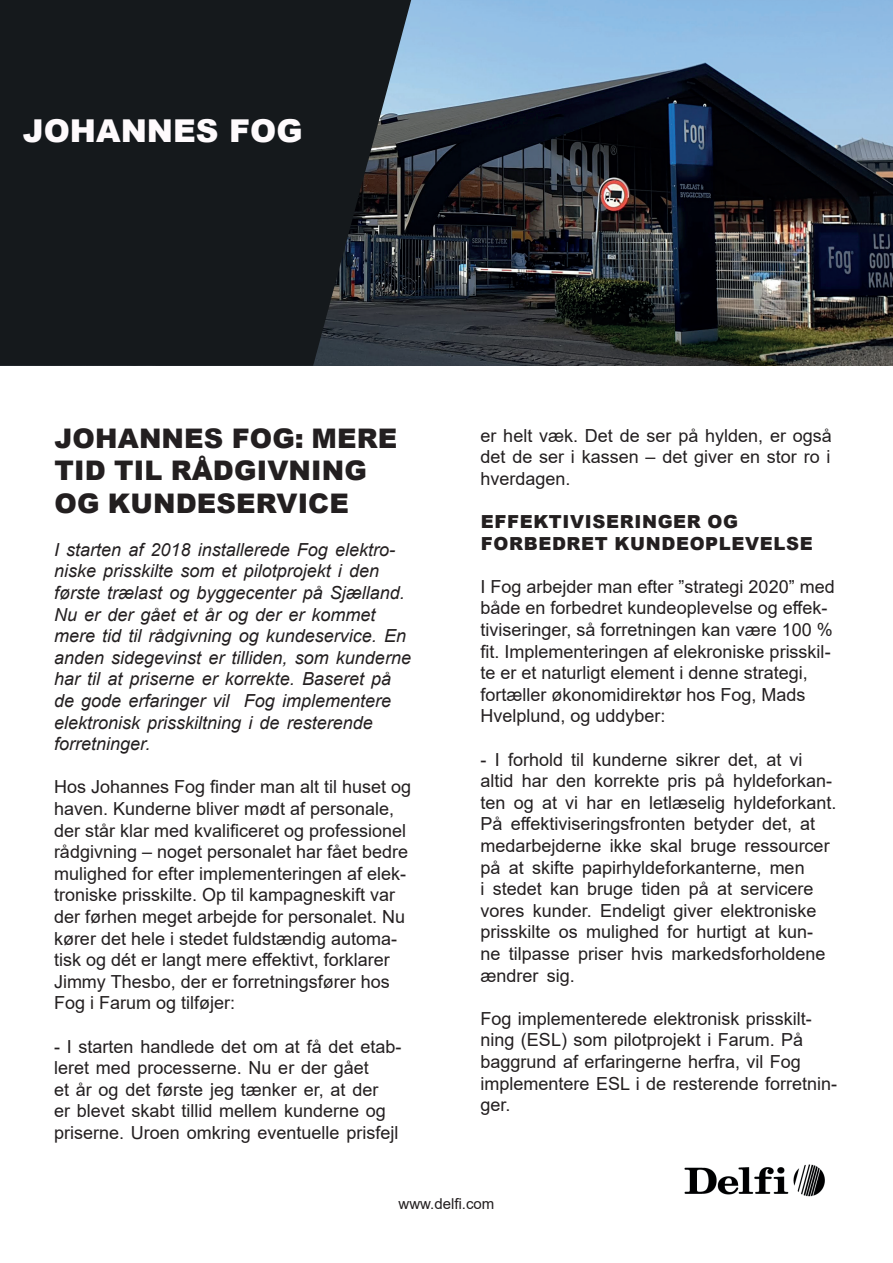
<style>
.page{position:relative;width:893px;height:1263px;background:#fff}
.page>*{position:absolute;margin:0;border:0;box-sizing:border-box;transform-origin:0 0}
.t1{font:900 31.5px "Arial";color:#fefafc}
.t2{font:900 27px/32.4px "Arial";letter-spacing:.005em;color:#231f20}
.t3{font:18px/21.6px "Arial";color:#231f20}
.t4{font:italic 18px/21.6px "Arial";color:#231f20}
.t5{font:900 18px/21.6px "Arial";letter-spacing:.035em;color:#231f20}
.t6{font:15px "Arial";color:#231f20}
</style>
<div class="page">
<img style="left:684px;top:1164px;width:141px;height:33px">
<img style="left:411px;top:0;width:482px;height:366px">
<svg style="left:0;top:0;width:411px;height:366px;background:#191e21"></svg>
<h1 class="t1" style="left:23px;top:112px;width:281px">JOHANNES FOG</h1>
<h2 class="t2" style="left:54px;top:422px;width:344px">JOHANNES FOG: MERE<br>TID TIL RÅDGIVNING<br>OG KUNDESERVICE</h2>
<p class="t4" style="left:54px;top:540px;width:358px">I starten af 2018 installerede Fog elektro&shy;niske prisskilte som et pilotprojekt i den første trælast og byggecenter på Sjælland.<br>Nu er der gået et år og der er kommet mere tid til rådgivning og kundeservice. En anden sidegevinst er tilliden, som kunderne har til at priserne er korrekte. Baseret på de gode erfaringer vil Fog implementere elektronisk prisskiltning i de resterende forretninger.</p>
<p class="t3" style="left:54px;top:776px;width:359px">Hos Johannes Fog finder man alt til huset og haven. Kunderne bliver mødt af personale, der står klar med kvalificeret og professionel rådgivning – noget personalet har fået bedre mulighed for efter implementeringen af elek&shy;troniske prisskilte. Op til kampagneskift var der førhen meget arbejde for personalet. Nu kører det hele i stedet fuldstændig automa&shy;tisk og dét er langt mere effektivt, forklarer Jimmy Thesbo, der er forretningsfører hos Fog i Farum og tilføjer:</p>
<p class="t3" style="left:54px;top:1035px;width:349px">- I starten handlede det om at få det etab&shy;leret med processerne. Nu er der gået<br>et år og det første jeg tænker er, at der<br>er blevet skabt tillid mellem kunderne og priserne. Uroen omkring eventuelle prisfejl</p>
<p class="t3" style="left:480px;top:424px;width:353px;text-align:justify">er helt væk. Det de ser på hylden, er også det de ser i kassen – det giver en stor ro i hverdagen.</p>
<p class="t5" style="left:481px;top:511px;width:333px">EFFEKTIVISERINGER OG<br>FORBEDRET KUNDEOPLEVELSE</p>
<p class="t3" style="left:480px;top:575px;width:356px">I Fog arbejder man efter ”strategi 2020” med både en forbedret kundeoplevelse og effek&shy;tiviseringer, så forretningen kan være 100 % fit. Implementeringen af elekroniske prisskil&shy;te er et naturligt element i denne strategi, fortæller økonomidirektør hos Fog, Mads Hvelplund, og uddyber:</p>
<p class="t3" style="left:480px;top:748px;width:357px">- I forhold til kunderne sikrer det, at vi altid har den korrekte pris på hyldeforkan&shy;ten og at vi har en letlæselig hyldeforkant.<br>På effektiviseringsfronten betyder det, at medarbejderne ikke skal bruge ressourcer på at skifte papirhyldeforkanterne, men<br>i stedet kan bruge tiden på at servicere vores kunder. Endeligt giver elektroniske prisskilte os mulighed for hurtigt at kun&shy;ne tilpasse priser hvis markedsforholdene ændrer sig.</p>
<p class="t3" style="left:480px;top:1007px;width:358px">Fog implementerede elektronisk prisskilt&shy;ning (ESL) som pilotprojekt i Farum. På baggrund af erfaringerne herfra, vil Fog implementere ESL i de resterende forretnin&shy;ger.</p>
<p class="t6" style="left:399px;top:1193px;width:97px">www.delfi.com</p>
</div>
